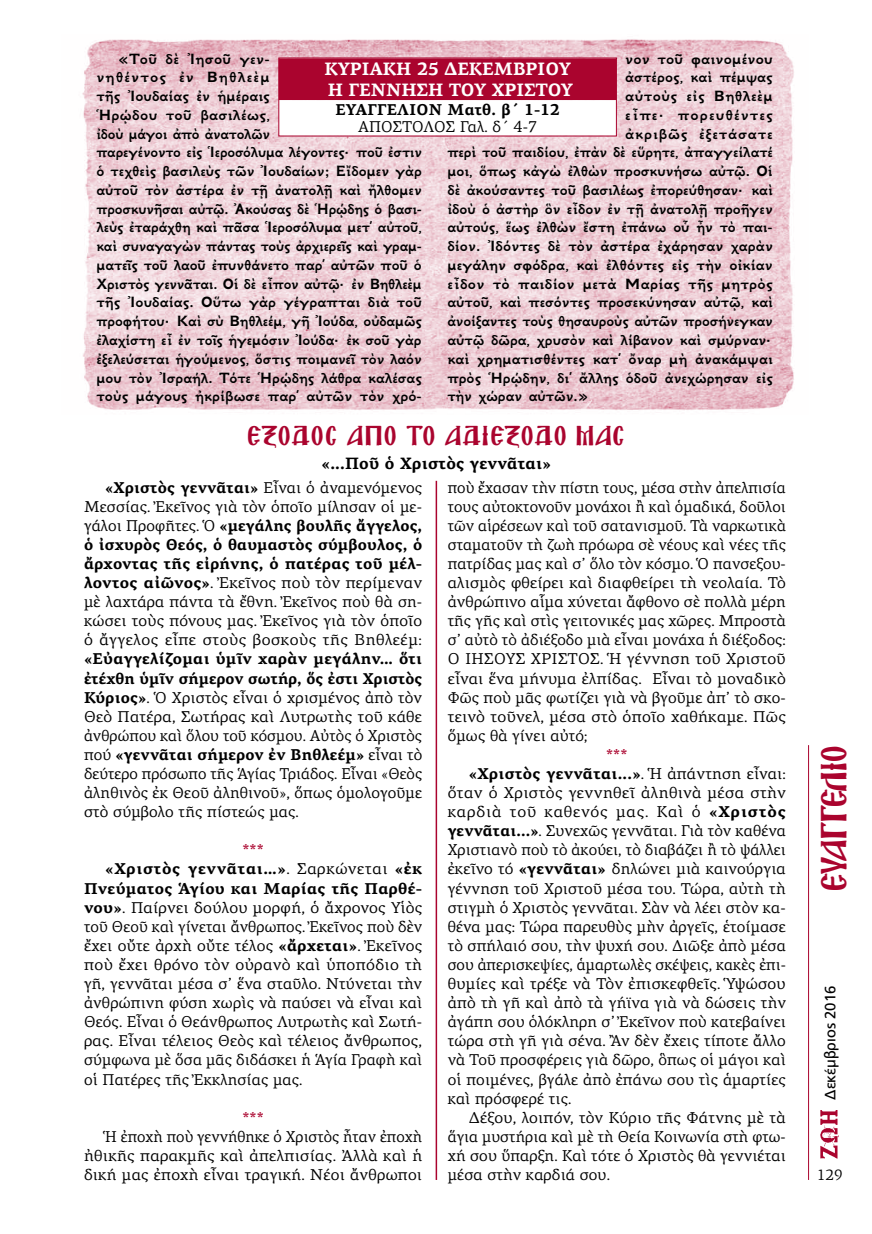
<style>
.page{position:relative;width:872px;height:1234px;background:#fff}
.page>*{position:absolute;margin:0;border:0;box-sizing:border-box;transform-origin:0 0}
.t1{font:31.5px "Mg Agion Oros UC Normal";letter-spacing:-.025em;color:#aa042e}
.t2{font:24px "Mg Agion Oros UC Normal";letter-spacing:.06em;color:#aa042e}
.t3{font:700 18px/20.9px "PF Agora Serif Pro";letter-spacing:-.01em;color:#fff}
.t4{font:700 16.5px/18.8px "GFS Neohellenic";color:#000}
.t5{font:700 16.5px "GFS Neohellenic";letter-spacing:.02em;color:#000}
.t6{font:700 16.5px "PF Agora Serif Pro";letter-spacing:.01em;color:#000}
.t7{font:700 16.5px "GFS Neohellenic";letter-spacing:.03em;color:#000}
.t8{font:700 16.5px "GFS Neohellenic";letter-spacing:.065em;color:#000}
.t9{font:700 16.5px "GFS Neohellenic";letter-spacing:.05em;color:#000}
.t10{font:15.75px/19px "PF Agora Serif Pro";letter-spacing:.01em;color:#000;text-align:justify}
.t11{font:700 15.75px "PF Agora Serif Pro";letter-spacing:.015em;color:#000}
.t12{font:700 15.75px "PF Agora Serif Pro";letter-spacing:.04em;color:#000}
.t13{font:15.75px "PF Agora Serif Pro";letter-spacing:.05em;color:#000}
.t14{font:15.75px "PF Agora Serif Pro";color:#aa042e}
.t15{font:15px "PF Catalog Poly";color:#000}
.t16{font:15px "PF Agora Serif Pro";color:#000}
.s1{font-weight:700}
.s2{font-weight:400}
</style>
<div class="page">
<img style="left:820px;top:1110px;width:19px;height:48px">
<hr style="left:435px;top:480px;width:2px;height:699px;background:#aa042e">
<img style="left:82px;top:39px;width:712px;height:371px">
<svg style="left:280px;top:60px;width:335px;height:74px"></svg>
<div style="left:278px;top:58px;width:339px;height:78px;border:1px solid #aa042e"></div>
<hr style="left:808px;top:745px;width:1px;height:434px;background:#aa042e">
<p class="t4" style="left:96px;top:48px;width:327px;text-indent:21px">«Τοῦ δὲ Ἰησοῦ γεν-<br>νηθέντος ἐν Βηθλεὲμ<br>τῆς Ἰουδαίας ἐν ἡμέραις<br>Ἡρῴδου τοῦ βασιλέως,<br>ἰδοὺ μάγοι ἀπὸ ἀνατολῶν<br>παρεγένοντο εἰς Ἱεροσόλυμα λέγοντες∙ ποῦ ἐστιν ὁ τεχθεὶς βασιλεὺς τῶν Ἰουδαίων; Εἴδομεν γὰρ αὐτοῦ τὸν ἀστέρα ἐν τῇ ἀνατολῇ καὶ ἤλθομεν προσκυνῆσαι αὐτῷ. Ἀκούσας δὲ Ἡρῴδης ὁ βασι&shy;λεὺς ἐταράχθη καὶ πᾶσα Ἱεροσόλυμα μετ’ αὐτοῦ, καὶ συναγαγὼν πάντας τοὺς ἀρχιερεῖς καὶ γραμ&shy;ματεῖς τοῦ λαοῦ ἐπυνθάνετο παρ’ αὐτῶν ποῦ ὁ Χριστὸς γεννᾶται. Οἱ δὲ εἶπον αὐτῷ∙ ἐν Βηθλεὲμ τῆς Ἰουδαίας. Οὕτω γὰρ γέγραπται διὰ τοῦ προφήτου∙ Καὶ σὺ Βηθλεέμ, γῆ Ἰούδα, οὐδαμῶς ἐλαχίστη εἶ ἐν τοῖς ἡγεμόσιν Ἰούδα∙ ἐκ σοῦ γὰρ ἐξελεύσεται ἡγούμενος, ὅστις ποιμανεῖ τὸν λαόν μου τὸν Ἰσραήλ. Τότε Ἡρῴδης λάθρα καλέσας τοὺς μάγους ἠκρίβωσε παρ’ αὐτῶν τὸν χρό-</p>
<p class="t4" style="left:625px;top:48px;width:149px">νον τοῦ φαινομένου</p>
<p class="t3" style="left:324px;top:59px;width:250px">ΚΥΡΙΑΚΗ 25 ΔΕΚΕΜΒΡΙΟΥ<br>Η ΓΕΝΝΗΣΗ ΤΟΥ ΧΡΙΣΤΟΥ</p>
<p class="t11" style="left:335px;top:99px;width:226px">ΕΥΑΓΓΕΛΙΟΝ Ματθ. β΄ 1-12</p>
<p class="t10" style="left:358px;top:117px;width:180px">ΑΠΟΣΤΟΛΟΣ Γαλ. δ΄ 4-7</p>
<p class="t4" style="left:625px;top:67px;width:149px">ἀστέρος, καὶ πέμψας</p>
<p class="t7" style="left:625px;top:83px;width:149px">αὐτοὺς εἰς Βηθλεὲμ</p>
<p class="t8" style="left:625px;top:102px;width:149px">εἶπε∙ πορευθέντες</p>
<p class="t9" style="left:625px;top:121px;width:149px">ἀκριβῶς ἐξετάσατε</p>
<p class="t4" style="left:447px;top:142px;width:327px">περὶ τοῦ παιδίου, ἐπὰν δὲ εὕρητε, ἀπαγγείλατέ</p>
<p class="t4" style="left:447px;top:160px;width:327px">μοι, ὅπως κἀγὼ ἐλθὼν προσκυνήσω αὐτῷ. Οἱ</p>
<p class="t4" style="left:447px;top:179px;width:327px">δὲ ἀκούσαντες τοῦ βασιλέως ἐπορεύθησαν∙ καὶ</p>
<p class="t4" style="left:447px;top:198px;width:327px">ἰδοὺ ὁ ἀστὴρ ὃν εἶδον ἐν τῇ ἀνατολῇ προῆγεν</p>
<p class="t4" style="left:447px;top:217px;width:327px">αὐτούς, ἕως ἐλθὼν ἔστη ἐπάνω οὗ ἦν τὸ παι-</p>
<p class="t4" style="left:447px;top:235px;width:327px">δίον. Ἰδόντες δὲ τὸν ἀστέρα ἐχάρησαν χαρὰν</p>
<p class="t4" style="left:447px;top:254px;width:327px">μεγάλην σφόδρα, καὶ ἐλθόντες εἰς τὴν οἰκίαν</p>
<p class="t5" style="left:447px;top:271px;width:327px">εἶδον τὸ παιδίον μετὰ Μαρίας τῆς μητρὸς</p>
<p class="t4" style="left:447px;top:292px;width:327px">αὐτοῦ, καὶ πεσόντες προσεκύνησαν αὐτῷ, καὶ</p>
<p class="t4" style="left:447px;top:310px;width:327px">ἀνοίξαντες τοὺς θησαυροὺς αὐτῶν προσήνεγκαν</p>
<p class="t4" style="left:447px;top:329px;width:327px">αὐτῷ δῶρα, χρυσὸν καὶ λίβανον καὶ σμύρναν∙</p>
<p class="t4" style="left:447px;top:348px;width:327px">καὶ χρηματισθέντες κατ’ ὄναρ μὴ ἀνακάμψαι</p>
<p class="t4" style="left:447px;top:367px;width:327px">πρὸς Ἡρῴδην, δι’ ἄλλης ὁδοῦ ἀνεχώρησαν εἰς</p>
<p class="t4" style="left:447px;top:385px;width:143px">τὴν χώραν αὐτῶν.»</p>
<h2 class="t2" style="left:248px;top:425px;width:378px">ΕΞΟΔΟΣ ΑΠΟ ΤΟ ΑΔΙΕΞΟΔΟ ΜΑΣ</h2>
<p class="t6" style="left:322px;top:452px;width:231px">«...Ποῦ ὁ Χριστὸς γεννᾶται»</p>
<p class="t10" style="left:84px;top:477px;width:340px;text-indent:21px"><span class="s1">«Χριστὸς γεννᾶται»</span> Εἶναι ὁ ἀναμενόμενος Μεσσίας. Ἐκεῖνος γιὰ τὸν ὁποῖο μίλησαν οἱ με&shy;γάλοι Προφῆτες. Ὁ <span class="s1">«μεγάλης βουλῆς ἄγγελος, ὁ ἰσχυρὸς Θεός, ὁ θαυμαστὸς σύμβουλος, ὁ ἄρχοντας τῆς εἰρήνης, ὁ πατέρας τοῦ μέλ&shy;λοντος αἰῶνος»</span>. Ἐκεῖνος ποὺ τὸν περίμεναν μὲ λαχτάρα πάντα τὰ ἔθνη. Ἐκεῖνος ποὺ θὰ ση&shy;κώσει τοὺς πόνους μας. Ἐκεῖνος γιὰ τὸν ὁποῖο ὁ ἄγγελος εἶπε στοὺς βοσκοὺς τῆς Βηθλεέμ:</p>
<p class="t10" style="left:84px;top:649px;width:340px"><span class="s1">«Εὐαγγελίζομαι ὑμῖν χαρὰν μεγάλην… ὅτι ἐτέχθη ὑμῖν σήμερον σωτήρ, ὅς ἐστι Χριστὸς Κύριος»</span>. Ὁ Χριστὸς εἶναι ὁ χρισμένος ἀπὸ τὸν Θεὸ Πατέρα, Σωτήρας καὶ Λυτρωτὴς τοῦ κάθε ἀνθρώπου καὶ ὅλου τοῦ κόσμου. Αὐτὸς ὁ Χριστὸς πού <span class="s1">«γεννᾶται σήμερον ἐν Βηθλεέμ»</span> εἶναι τὸ δεύτερο πρόσωπο τῆς Ἁγίας Τριάδος. Εἶναι «Θεὸς ἀληθινὸς ἐκ Θεοῦ ἀληθινοῦ», ὅπως ὁμολογοῦμε στὸ σύμβολο τῆς πίστεώς μας.</p>
<p class="t14" style="left:242px;top:840px;width:23px">***</p>
<p class="t12" style="left:105px;top:859px;width:318px">«Χριστὸς γεννᾶται…»<span class="s2">. Σαρκώνεται</span> «ἐκ</p>
<p class="t11" style="left:84px;top:878px;width:340px">Πνεύματος Ἁγίου και Μαρίας τῆς Παρθέ-</p>
<p class="t10" style="left:84px;top:897px;width:340px"><span class="s1">νου»</span>. Παίρνει δούλου μορφή, ὁ ἄχρονος Υἱὸς</p>
<p class="t10" style="left:84px;top:916px;width:340px">τοῦ Θεοῦ καὶ γίνεται ἄνθρωπος. Ἐκεῖνος ποὺ δὲν</p>
<p class="t10" style="left:84px;top:935px;width:340px">ἔχει οὔτε ἀρχὴ οὔτε τέλος <span class="s1">«ἄρχεται»</span>. Ἐκεῖνος</p>
<p class="t10" style="left:84px;top:954px;width:340px">ποὺ ἔχει θρόνο τὸν οὐρανὸ καὶ ὑποπόδιο τὴ</p>
<p class="t10" style="left:84px;top:973px;width:340px">γῆ, γεννᾶται μέσα σ’ ἕνα σταῦλο. Ντύνεται τὴν</p>
<p class="t10" style="left:84px;top:993px;width:339px">ἀνθρώπινη φύση χωρὶς νὰ παύσει νὰ εἶναι καὶ</p>
<p class="t10" style="left:84px;top:1012px;width:340px">Θεός. Εἶναι ὁ Θεάνθρωπος Λυτρωτὴς καὶ Σωτή-</p>
<p class="t10" style="left:84px;top:1031px;width:339px">ρας. Εἶναι τέλειος Θεὸς καὶ τέλειος ἄνθρωπος,</p>
<p class="t10" style="left:84px;top:1050px;width:340px">σύμφωνα μὲ ὅσα μᾶς διδάσκει ἡ Ἁγία Γραφὴ καὶ</p>
<p class="t10" style="left:84px;top:1069px;width:220px">οἱ Πατέρες τῆς Ἐκκλησίας μας.</p>
<p class="t14" style="left:242px;top:1107px;width:23px">***</p>
<p class="t10" style="left:84px;top:1126px;width:340px;text-indent:21px">Ἡ ἐποχὴ ποὺ γεννήθηκε ὁ Χριστὸς ἦταν ἐποχὴ ἠθικῆς παρακμῆς καὶ ἀπελπισίας. Ἀλλὰ καὶ ἡ δική μας ἐποχὴ εἶναι τραγική. Νέοι ἄνθρωποι</p>
<p class="t10" style="left:448px;top:477px;width:340px">ποὺ ἔχασαν τὴν πίστη τους, μέσα στὴν ἀπελπισία τους αὐτοκτονοῦν μονάχοι ἢ καὶ ὁμαδικά, δοῦλοι τῶν αἱρέσεων καὶ τοῦ σατανισμοῦ. Τὰ ναρκωτικὰ σταματοῦν τὴ ζωὴ πρόωρα σὲ νέους καὶ νέες τῆς πατρίδας μας καὶ σ’ ὅλο τὸν κόσμο. Ὁ πανσεξου&shy;αλισμὸς φθείρει καὶ διαφθείρει τὴ νεολαία. Τὸ ἀνθρώπινο αἷμα χύνεται ἄφθονο σὲ πολλὰ μέρη τῆς γῆς καὶ στὶς γειτονικές μας χῶρες. Μπροστὰ σ’ αὐτὸ τὸ ἀδιέξοδο μιὰ εἶναι μονάχα ἡ διέξοδος:<br>Ο ΙΗΣΟΥΣ ΧΡΙΣΤΟΣ. Ἡ γέννηση τοῦ Χριστοῦ εἶναι ἕνα μήνυμα ἐλπίδας. Εἶναι τὸ μοναδικὸ Φῶς ποὺ μᾶς φωτίζει γιὰ νὰ βγοῦμε ἀπ’ τὸ σκο&shy;τεινὸ τοῦνελ, μέσα στὸ ὁποῖο χαθήκαμε. Πῶς ὅμως θὰ γίνει αὐτό;</p>
<p class="t14" style="left:606px;top:745px;width:23px">***</p>
<p class="t11" style="left:469px;top:763px;width:318px">«Χριστὸς γεννᾶται...»<span class="s2">. Ἡ ἀπάντηση εἶναι:</span></p>
<p class="t10" style="left:448px;top:783px;width:340px">ὅταν ὁ Χριστὸς γεννηθεῖ ἀληθινὰ μέσα στὴν</p>
<p class="t13" style="left:448px;top:802px;width:339px">καρδιὰ τοῦ καθενός μας. Καὶ ὁ <span class="s1">«Χριστὸς</span></p>
<p class="t10" style="left:448px;top:821px;width:339px"><span class="s1">γεννᾶται...»</span>. Συνεχῶς γεννᾶται. Γιὰ τὸν καθένα</p>
<p class="t10" style="left:448px;top:840px;width:340px">Χριστιανὸ ποὺ τὸ ἀκούει, τὸ διαβάζει ἢ τὸ ψάλλει</p>
<p class="t10" style="left:448px;top:859px;width:339px">ἐκεῖνο τό <span class="s1">«γεννᾶται»</span> δηλώνει μιὰ καινούργια</p>
<p class="t10" style="left:448px;top:878px;width:339px">γέννηση τοῦ Χριστοῦ μέσα του. Τώρα, αὐτὴ τὴ</p>
<p class="t10" style="left:448px;top:897px;width:340px">στιγμὴ ὁ Χριστὸς γεννᾶται. Σὰν νὰ λέει στὸν κα-</p>
<p class="t10" style="left:448px;top:916px;width:339px">θένα μας: Τώρα παρευθὺς μὴν ἀργεῖς, ἑτοίμασε</p>
<p class="t10" style="left:448px;top:935px;width:340px">τὸ σπήλαιό σου, τὴν ψυχή σου. Διῶξε ἀπὸ μέσα</p>
<p class="t10" style="left:448px;top:954px;width:340px">σου ἀπερισκεψίες, ἁμαρτωλὲς σκέψεις, κακὲς ἐπι-</p>
<p class="t10" style="left:448px;top:973px;width:339px">θυμίες καὶ τρέξε νὰ Τὸν ἐπισκεφθεῖς. Ὑψώσου</p>
<p class="t10" style="left:448px;top:993px;width:340px">ἀπὸ τὴ γῆ καὶ ἀπὸ τὰ γήϊνα γιὰ νὰ δώσεις τὴν</p>
<p class="t10" style="left:448px;top:1012px;width:340px">ἀγάπη σου ὁλόκληρη σ’ Ἐκεῖνον ποὺ κατεβαίνει</p>
<p class="t10" style="left:448px;top:1031px;width:339px">τώρα στὴ γῆ γιὰ σένα. Ἂν δὲν ἔχεις τίποτε ἄλλο</p>
<p class="t10" style="left:448px;top:1050px;width:340px">νὰ Τοῦ προσφέρεις γιὰ δῶρο, ὃπως οἱ μάγοι καὶ</p>
<p class="t10" style="left:448px;top:1069px;width:340px">οἱ ποιμένες, βγάλε ἀπὸ ἐπάνω σου τὶς ἁμαρτίες</p>
<p class="t10" style="left:448px;top:1088px;width:125px">καὶ πρόσφερέ τις.</p>
<p class="t10" style="left:469px;top:1107px;width:318px">Δέξου, λοιπόν, τὸν Κύριο τῆς Φάτνης μὲ τὰ</p>
<p class="t10" style="left:448px;top:1126px;width:340px">ἅγια μυστήρια καὶ μὲ τὴ Θεία Κοινωνία στὴ φτω-</p>
<p class="t10" style="left:448px;top:1145px;width:339px">χή σου ὕπαρξη. Καὶ τότε ὁ Χριστὸς θὰ γεννιέται</p>
<p class="t10" style="left:448px;top:1164px;width:164px">μέσα στὴν καρδιά σου.</p>
<h1 class="t1" style="left:820px;top:889px;width:146px;rotate:-90deg">ευαγγελιο</h1>
<p class="t15" style="left:821px;top:1099px;width:116px;rotate:-90deg">Δεκέμβριος 2016</p>
<p class="t16" style="left:817px;top:1165px;width:27px">129</p>
</div>
